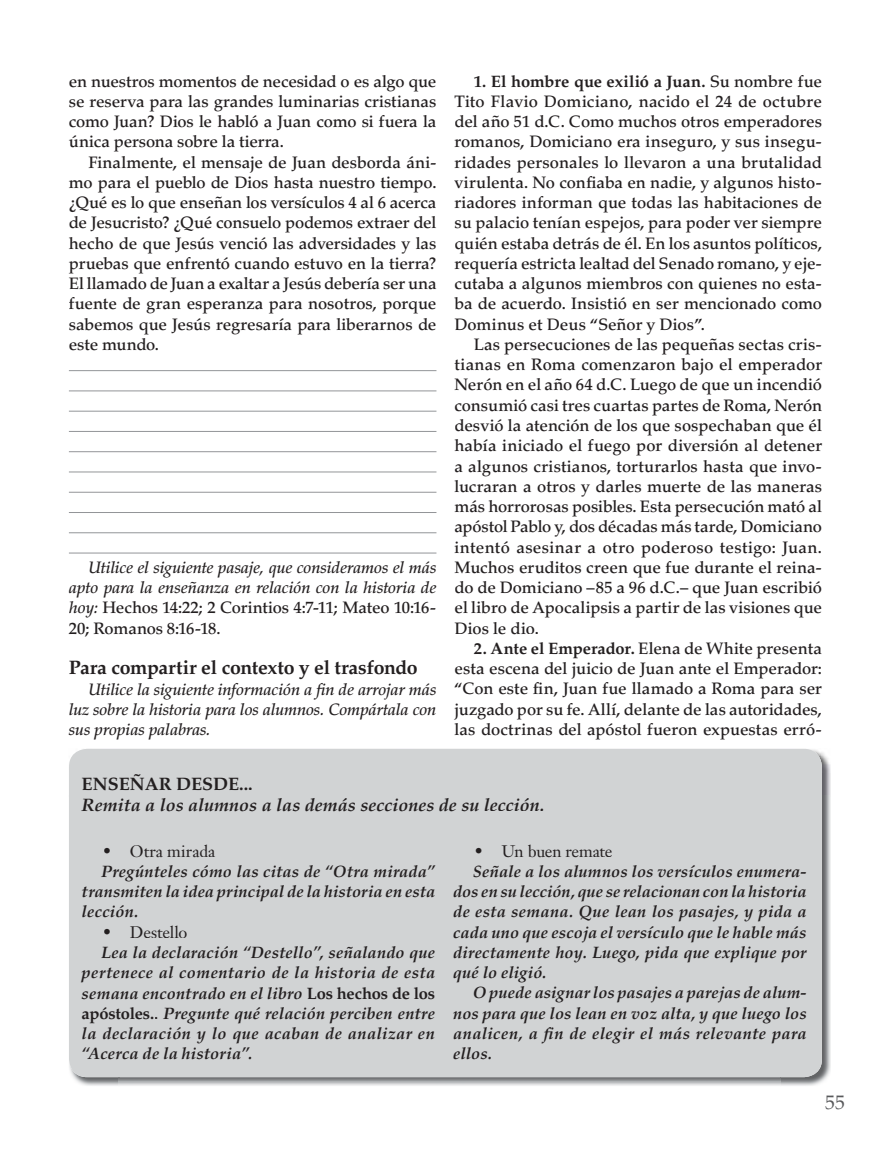
<style>
.page{position:relative;width:888px;height:1149px;background:#fff}
.page>*{position:absolute;margin:0;border:0;box-sizing:border-box;transform-origin:0 0}
.t1{font:700 19.5px "Palatino LT Std";letter-spacing:-.015em;color:#231f20}
.t2{font:19.5px "Palatino LT Std";color:#58595b}
.t3{font:italic 700 18px "Palatino LT Std";color:#231f20}
.t4{font:700 18px "Palatino LT Std";color:#231f20}
.t5{font:500 16.5px/20.2px "Palatino LT Std";letter-spacing:-.005em;color:#231f20;text-align:justify}
.t6{font:italic 700 16.5px/20.2px "Palatino LT Std";letter-spacing:.01em;color:#231f20;text-align:justify}
.t7{font:italic 500 16.5px/20.2px "Palatino LT Std";letter-spacing:-.005em;color:#231f20;text-align:justify}
.t8{font:16.5px "Janson Text LT Std";letter-spacing:-.01em;color:#231f20}
.s1{font-style:normal}
.s2{font-weight:700}
.s3{font-weight:500;font-style:normal}
</style>
<div class="page">
<hr style="left:69px;top:370px;width:367px;height:1px;background:#939598">
<hr style="left:69px;top:390px;width:367px;height:1px;background:#939598">
<hr style="left:69px;top:410px;width:367px;height:1px;background:#939598">
<hr style="left:69px;top:431px;width:367px;height:1px;background:#939598">
<hr style="left:69px;top:451px;width:367px;height:1px;background:#939598">
<hr style="left:69px;top:471px;width:367px;height:1px;background:#939598">
<hr style="left:69px;top:491px;width:367px;height:1px;background:#939598">
<hr style="left:69px;top:512px;width:367px;height:1px;background:#939598">
<hr style="left:69px;top:532px;width:367px;height:1px;background:#939598">
<hr style="left:69px;top:552px;width:367px;height:1px;background:#939598">
<img style="left:69px;top:1062px;width:50px;height:23px">
<img style="left:780px;top:795px;width:50px;height:290px">
<div style="left:69px;top:748px;width:752px;height:328px;background:#d1d3d4;border-radius:18px"></div>
<p class="t5" style="left:69px;top:72px;width:369px">en nuestros momentos de necesidad o es algo que se reserva para las grandes luminarias cristianas como Juan? Dios le habló a Juan como si fuera la única persona sobre la tierra.</p>
<p class="t5" style="left:69px;top:153px;width:369px;text-indent:20px">Finalmente, el mensaje de Juan desborda áni&shy;mo para el pueblo de Dios hasta nuestro tiempo. ¿Qué es lo que enseñan los versículos 4 al 6 acerca de Jesucristo? ¿Qué consuelo podemos extraer del hecho de que Jesús venció las adversidades y las pruebas que enfrentó cuando estuvo en la tierra?<br>El llamado de Juan a exaltar a Jesús debería ser una fuente de gran esperanza para nosotros, porque sabemos que Jesús regresaría para liberarnos de este mundo.</p>
<p class="t7" style="left:69px;top:558px;width:369px;text-indent:20px">Utilice el siguiente pasaje, que consideramos el más apto para la enseñanza en relación con la historia de hoy: <span class="s1">Hechos 14:22; 2 Corintios 4:7-11; Mateo 10:16- 20; Romanos 8:16-18.</span></p>
<p class="t1" style="left:69px;top:660px;width:350px">Para compartir el contexto y el trasfondo</p>
<p class="t7" style="left:69px;top:680px;width:369px;text-indent:20px">Utilice la siguiente información a fin de arrojar más luz sobre la historia para los alumnos. Compártala con sus propias palabras.</p>
<p class="t5" style="left:454px;top:72px;width:369px;text-indent:20px"><span class="s2">1. El hombre que exilió a Juan.</span> Su nombre fue Tito Flavio Domiciano, nacido el 24 de octubre del año 51 d.C. Como muchos otros emperadores romanos, Domiciano era inseguro, y sus insegu&shy;ridades personales lo llevaron a una brutalidad virulenta. No confiaba en nadie, y algunos histo&shy;riadores informan que todas las habitaciones de su palacio tenían espejos, para poder ver siempre quién estaba detrás de él. En los asuntos políticos, requería estricta lealtad del Senado romano, y eje&shy;cutaba a algunos miembros con quienes no esta&shy;ba de acuerdo. Insistió en ser mencionado como Dominus et Deus “Señor y Dios”.</p>
<p class="t5" style="left:454px;top:336px;width:369px;text-indent:20px">Las persecuciones de las pequeñas sectas cris&shy;tianas en Roma comenzaron bajo el emperador Nerón en el año 64 d.C. Luego de que un incendió consumió casi tres cuartas partes de Roma, Nerón desvió la atención de los que sospechaban que él había iniciado el fuego por diversión al detener a algunos cristianos, torturarlos hasta que invo&shy;lucraran a otros y darles muerte de las maneras más horrorosas posibles. Esta persecución mató al apóstol Pablo y, dos décadas más tarde, Domiciano intentó asesinar a otro poderoso testigo: Juan.<br>Muchos eruditos creen que fue durante el reina&shy;do de Domiciano –85 a 96 d.C.– que Juan escribió el libro de Apocalipsis a partir de las visiones que Dios le dio.</p>
<p class="t5" style="left:454px;top:639px;width:369px;text-indent:20px"><span class="s2">2. Ante el Emperador.</span> Elena de White presenta esta escena del juicio de Juan ante el Emperador: “Con este fin, Juan fue llamado a Roma para ser juzgado por su fe. Allí, delante de las autoridades, las doctrinas del apóstol fueron expuestas erró-</p>
<p class="t4" style="left:82px;top:776px;width:172px">ENSEÑAR DESDE...</p>
<p class="t3" style="left:82px;top:797px;width:464px">Remita a los alumnos a las demás secciones de su lección.</p>
<p class="t8" style="left:103px;top:842px;width:114px">• Otra mirada</p>
<p class="t6" style="left:82px;top:862px;width:355px;text-indent:20px">Pregúnteles cómo las citas de “Otra mirada” transmiten la idea principal de la historia en esta lección.</p>
<p class="t8" style="left:103px;top:923px;width:86px">• Destello</p>
<p class="t6" style="left:82px;top:943px;width:355px;text-indent:20px">Lea la declaración “Destello”, señalando que pertenece al comentario de la historia de esta semana encontrado en el libro <span class="s1">Los hechos de los apóstoles.</span><span class="s3">.</span> Pregunte qué relación perciben entre la declaración y lo que acaban de analizar en “Acerca de la historia”.</p>
<p class="t8" style="left:474px;top:842px;width:140px">• Un buen remate</p>
<p class="t6" style="left:453px;top:862px;width:355px;text-indent:20px">Señale a los alumnos los versículos enumera&shy;dos en su lección, que se relacionan con la historia de esta semana. Que lean los pasajes, y pida a cada uno que escoja el versículo que le hable más directamente hoy. Luego, pida que explique por qué lo eligió.</p>
<p class="t6" style="left:453px;top:984px;width:355px;text-indent:20px">O puede asignar los pasajes a parejas de alum&shy;nos para que los lean en voz alta, y que luego los analicen, a fin de elegir el más relevante para ellos.</p>
<p class="t2" style="left:825px;top:1094px;width:21px">55</p>
</div>
